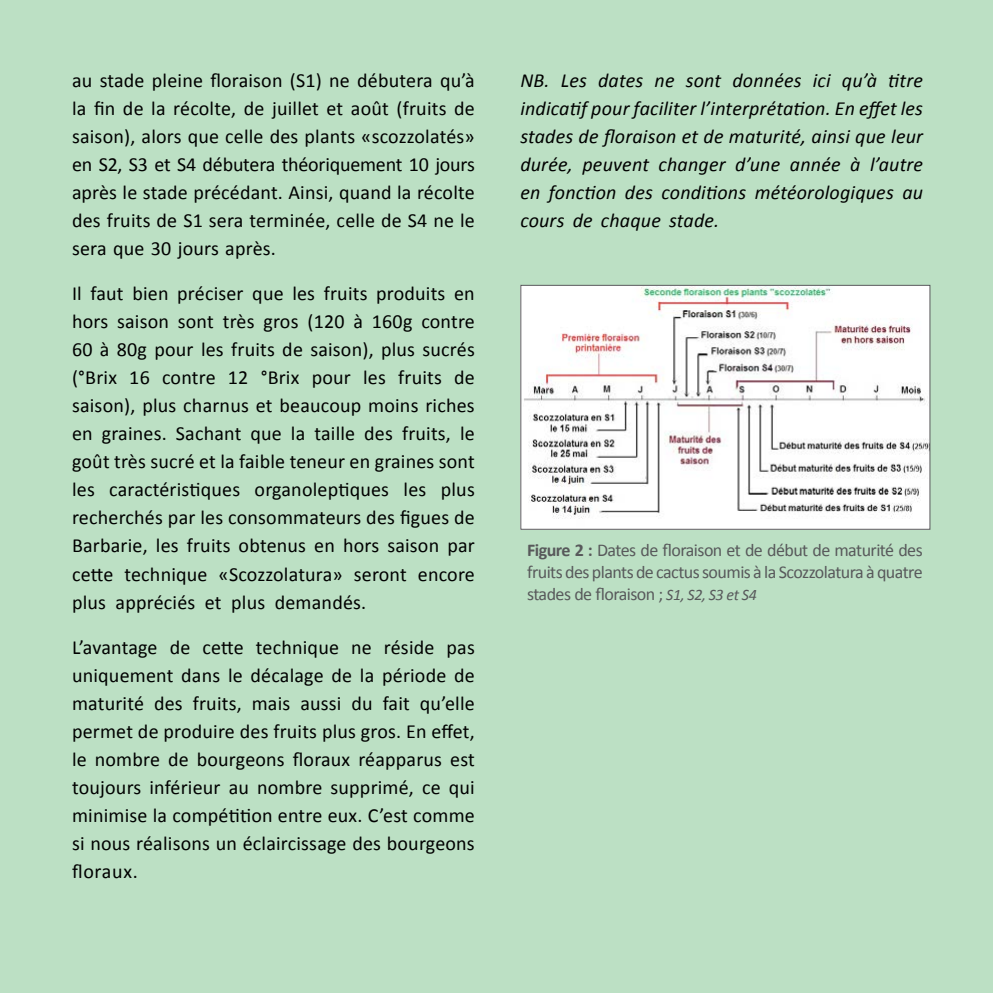
<style>
.page{position:relative;width:993px;height:993px;background:#fff}
.page>*{position:absolute;margin:0;border:0;box-sizing:border-box;transform-origin:0 0}
.t1{font:20px/28px "Calibri";letter-spacing:.01em;color:#000;text-align:justify}
.t2{font:italic 20px/28px "Calibri";letter-spacing:.01em;color:#000;text-align:justify}
.t3{font:18px/22px "Calibri";letter-spacing:-.03em;color:#58595b;text-align:justify}
.s1{font-weight:700}
.s2{font-style:italic;font-size:16px}
</style>
<div class="page">
<div style="left:0;top:0;width:992px;height:992px;background:#bce0c4"></div>
<img style="left:522px;top:287px;width:406px;height:240px">
<div style="left:520px;top:285px;width:410px;height:244px;border:1px solid #58595b"></div>
<p class="t1" style="left:72px;top:66px;width:404px">au stade pleine floraison (S1) ne débutera qu’à la fin de la récolte, de juillet et août (fruits de saison), alors que celle des plants «scozzolatés» en S2, S3 et S4 débutera théoriquement 10 jours après le stade précédant. Ainsi, quand la récolte des fruits de S1 sera terminée, celle de S4 ne le sera que 30 jours après.</p>
<p class="t1" style="left:72px;top:279px;width:404px">Il faut bien préciser que les fruits produits en hors saison sont très gros (120 à 160g contre 60 à 80g pour les fruits de saison), plus sucrés (°Brix 16 contre 12 °Brix pour les fruits de saison), plus charnus et beaucoup moins riches en graines. Sachant que la taille des fruits, le goût très sucré et la faible teneur en graines sont les caractéristiques organoleptiques les plus recherchés par les consommateurs des figues de Barbarie, les fruits obtenus en hors saison par cette technique «Scozzolatura» seront encore plus appréciés et plus demandés.</p>
<p class="t1" style="left:72px;top:632px;width:404px">L’avantage de cette technique ne réside pas uniquement dans le décalage de la période de maturité des fruits, mais aussi du fait qu’elle permet de produire des fruits plus gros. En effet, le nombre de bourgeons floraux réapparus est toujours inférieur au nombre supprimé, ce qui minimise la compétition entre eux. C’est comme si nous réalisons un éclaircissage des bourgeons floraux.</p>
<p class="t2" style="left:520px;top:66px;width:404px">NB. Les dates ne sont données ici qu’à titre indicatif pour faciliter l’interprétation. En effet les stades de floraison et de maturité, ainsi que leur durée, peuvent changer d’une année à l’autre en fonction des conditions météorologiques au cours de chaque stade.</p>
<p class="t3" style="left:527px;top:539px;width:397px"><span class="s1">Figure 2 :</span> Dates de floraison et de début de maturité des fruits des plants de cactus soumis à la Scozzolatura à quatre stades de floraison ; <span class="s2">S1, S2, S3 et S4</span></p>
</div>
